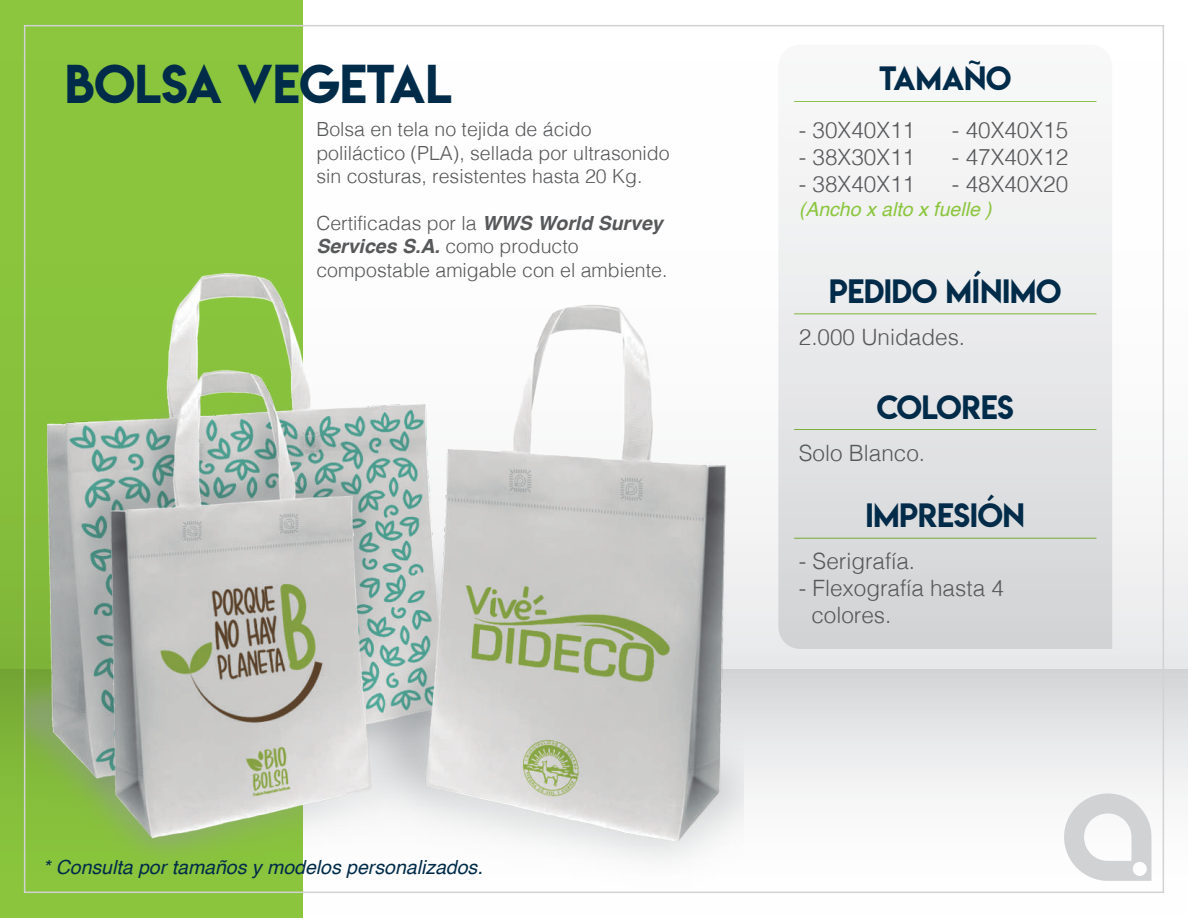
<style>
.page{position:relative;width:1188px;height:918px;background:#fff}
.page>*{position:absolute;margin:0;border:0;box-sizing:border-box;transform-origin:0 0}
.t1{font:48.6px "Lemon Milk";color:#002b49}
.t2{font:30px "Lemon Milk";color:#002b49}
.t3{font:300 22.5px/27px "Helvetica";color:#57585a}
.t4{font:300 19.5px/23.4px "Helvetica";color:#57585a}
.t5{font:italic 19.5px "Helvetica";color:#002b49}
.t6{font:italic 19.5px "Helvetica";color:#8bc63e}
.s1{font-weight:700;font-style:italic}
</style>
<div class="page">
<div style="left:0;top:0;width:1188px;height:669px;background:linear-gradient(to bottom,#fff,#eeeef0)"></div>
<div style="left:0;top:669px;width:1188px;height:249px;background:linear-gradient(to bottom,#dadbdd,#fff)"></div>
<div style="left:0;top:0;width:303px;height:918px;background:#8bc63e"></div>
<svg style="left:1064px;top:794px;width:87px;height:87px"></svg>
<svg style="left:778px;top:44px;width:334px;height:605px"></svg>
<img style="left:25px;top:215px;width:718px;height:703px">
<hr style="left:794px;top:101px;width:302px;height:1px;background:#8bc63e">
<hr style="left:794px;top:313px;width:302px;height:1px;background:#8bc63e">
<hr style="left:794px;top:429px;width:302px;height:1px;background:#8bc63e">
<hr style="left:794px;top:538px;width:302px;height:1px;background:#8bc63e">
<h1 class="t1" style="left:65px;top:50px;width:389px">BOLSA VEGETAL</h1>
<p class="t4" style="left:316px;top:116px;width:355px">Bolsa en tela no tejida de ácido poliláctico (PLA), sellada por ultrasonido sin costuras, resistentes hasta 20 Kg.</p>
<p class="t4" style="left:316px;top:210px;width:353px">Certificadas por la <span class="s1">WWS World Survey<br>Services S.A.</span> como producto compostable amigable con el ambiente.</p>
<p class="t5" style="left:43px;top:852px;width:442px">* Consulta por tamaños y modelos personalizados.</p>
<h2 class="t2" style="left:879px;top:57px;width:134px">TAMAÑO</h2>
<p class="t3" style="left:799px;top:115px;width:118px">- 30X40X11</p>
<p class="t3" style="left:799px;top:142px;width:118px">- 38X30X11</p>
<p class="t3" style="left:799px;top:169px;width:118px">- 38X40X11</p>
<p class="t6" style="left:799px;top:194px;width:194px">(Ancho x alto x fuelle )</p>
<p class="t3" style="left:952px;top:115px;width:118px">- 40X40X15</p>
<p class="t3" style="left:952px;top:142px;width:118px">- 47X40X12</p>
<p class="t3" style="left:952px;top:169px;width:118px">- 48X40X20</p>
<h2 class="t2" style="left:829px;top:270px;width:234px">PEDIDO MÍNIMO</h2>
<p class="t3" style="left:799px;top:322px;width:168px">2.000 Unidades.</p>
<h2 class="t2" style="left:877px;top:385px;width:138px">COLORES</h2>
<p class="t3" style="left:799px;top:437px;width:128px">Solo Blanco.</p>
<h2 class="t2" style="left:866px;top:494px;width:161px">IMPRESIÓN</h2>
<p class="t3" style="left:799px;top:546px;width:118px">- Serigrafía.</p>
<p class="t3" style="left:811px;top:573px;width:194px;text-indent:-13px">- Flexografía hasta 4 colores.</p>
</div>
